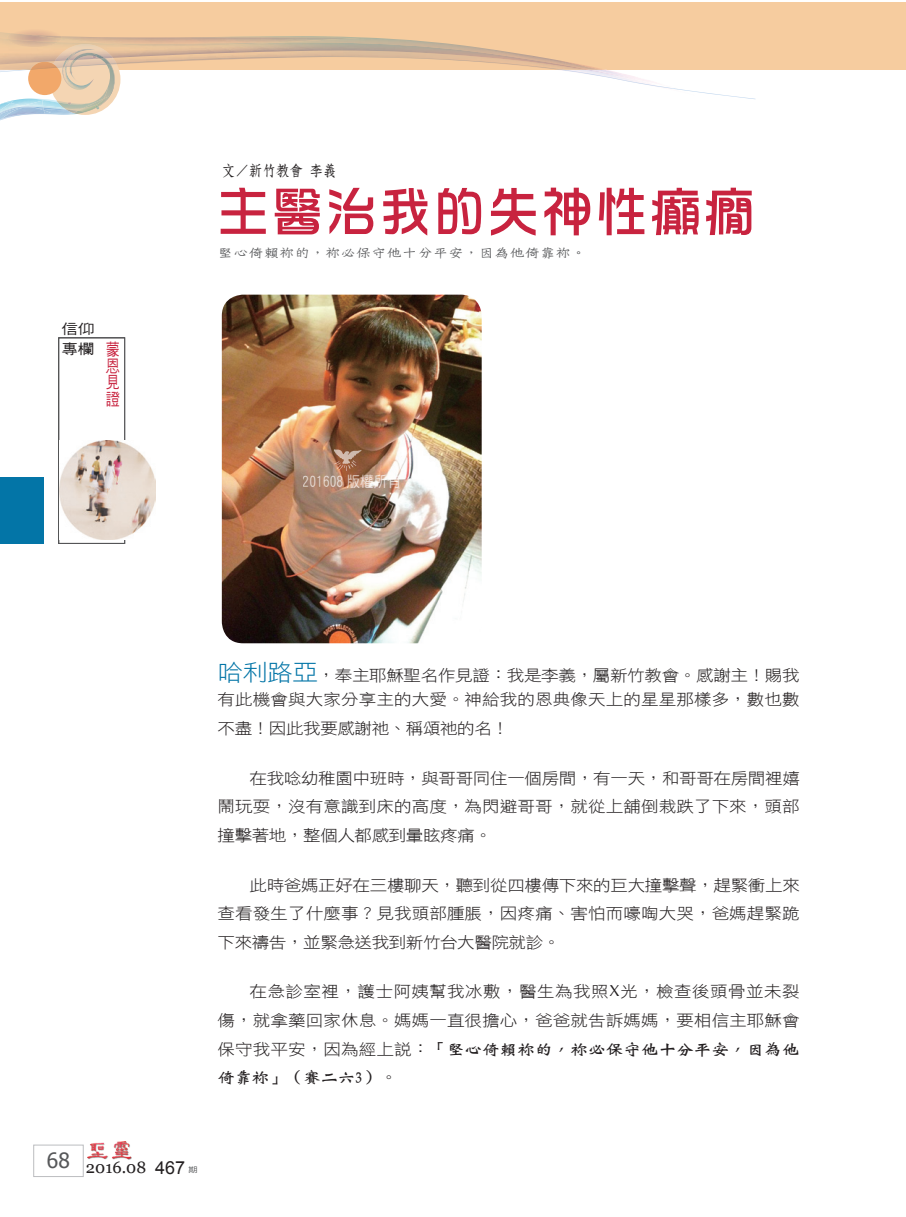
<style>
.page{position:relative;width:906px;height:1217px;background:#fff}
.page>*{position:absolute;margin:0;border:0;box-sizing:border-box;transform-origin:0 0}
.題目{font:54px "DF Hua Zong W5 WIN BF";color:#c8233f}
.t1{font:16.5px "Georgia";color:#231f20}
.t2{font:16.5px/16.5px "DF Hei W5 WIN BF";color:#c8233f;text-align:justify;scale:.85 1}
.t3{font:15.75px/28.5px "DF Hei W3 WIN BF";letter-spacing:.005em;color:#231f20;text-align:justify;scale:1.11 1}
.t4{font:15.75px "DF Hei W3 WIN BF";letter-spacing:-.025em;color:#231f20;scale:1.11 1}
.t5{font:15px "DF Yuan W5 WIN BF";color:#fff;scale:.9 1}
.作者{font:15px "DF Fang Song W6 WIN BF";color:#231f20;scale:.9 1}
.眉批{font:14.1px "DF Tie Xian W3 WIN BF";letter-spacing:-.025em;color:#57585a;scale:1.11 1}
.t6{font:14.1px/19.8px "DF Hei W5 WIN BF";color:#231f20;scale:1.18 1}
.t7{font:7.5px "DF Hei W5 WIN BF";color:#57585a;scale:1.25 1}
.s1{font-size:22.95px;color:#0375a7}
.s2{font-family:"Optima"}
.s3{font-family:"DF Wei Bei W7 WIN BF"}
.s4{font-family:"Arial";font-size:18px}
</style>
<div class="page">
<div style="left:33px;top:1144px;width:50px;height:32px;border:1px solid #bcbdc0"></div>
<img style="left:87px;top:1141px;width:44px;height:17px">
<div style="left:0;top:2px;width:906px;height:68px;background:#f6cc9f"></div>
<img style="left:0;top:38px;width:501px;height:13px">
<img style="left:55px;top:44px;width:58px;height:7px">
<img style="left:75px;top:49px;width:20px;height:2px">
<img style="left:71px;top:50px;width:20px;height:1px">
<img style="left:61px;top:36px;width:302px;height:8px">
<img style="left:106px;top:43px;width:171px;height:4px">
<svg style="left:0;top:51px;width:755px;height:70px"></svg>
<img style="left:7px;top:36px;width:55px;height:6px">
<svg style="left:0;top:31px;width:61px;height:8px"></svg>
<img style="left:8px;top:39px;width:50px;height:8px">
<img style="left:19px;top:33px;width:27px;height:3px">
<div style="left:58px;top:337px;width:67px;height:206px;border:1px solid #57585a"></div>
<img style="left:59px;top:440px;width:97px;height:99px">
<div style="left:0;top:477px;width:43px;height:66px;background:#0375a7"></div>
<img style="left:222px;top:294px;width:260px;height:349px">
<svg style="left:334px;top:449px;width:28px;height:22px"></svg>
<p class="t6" style="left:61px;top:319px;width:29px">信仰專欄</p>
<p class="t2" style="left:106px;top:341px;width:18px">蒙恩見證</p>
<p class="作者" style="left:222px;top:163px;width:129px">文／新竹教會 李義</p>
<p class="題目" style="left:216px;top:184px;width:541px">主醫治我的失神性癲癇</p>
<p class="眉批" style="left:218px;top:245px;width:334px">堅心倚賴祢的，祢必保守他十分平安，因為他倚靠祢。</p>
<p class="t5" style="left:303px;top:474px;width:110px">201608 版權所有</p>
<p class="t3" style="left:218px;top:662px;width:526px;line-height:24.6px"><span class="s1">哈利路亞</span>，奉主耶穌聖名作見證：我是李義，屬新竹教會。感謝主！賜我有此機會與大家分享主的大愛。神給我的恩典像天上的星星那樣多，數也數</p>
<p class="t4" style="left:218px;top:720px;width:264px">不盡！因此我要感謝祂、稱頌祂的名！</p>
<p class="t3" style="left:218px;top:763px;width:526px;text-indent:32px">在我唸幼稚園中班時，與哥哥同住一個房間，有一天，和哥哥在房間裡嬉鬧玩耍，沒有意識到床的高度，為閃避哥哥，就從上舖倒栽跌了下來，頭部撞擊著地，整個人都感到暈眩疼痛。</p>
<p class="t3" style="left:218px;top:870px;width:526px;text-indent:32px">此時爸媽正好在三樓聊天，聽到從四樓傳下來的巨大撞擊聲，趕緊衝上來查看發生了什麼事？見我頭部腫脹，因疼痛、害怕而嚎啕大哭，爸媽趕緊跪下來禱告，並緊急送我到新竹台大醫院就診。</p>
<p class="t3" style="left:218px;top:977px;width:526px;text-indent:32px">在急診室裡，護士阿姨幫我冰敷，醫生為我照<span class="s2">X</span>光，檢查後頭骨並未裂傷，就拿藥回家休息。媽媽一直很擔心，爸爸就告訴媽媽，要相信主耶穌會保守我平安，因為經上說：<span class="s3">「堅心倚賴祢的，祢必保守他十分平安，因為他倚靠祢」（賽二六3）</span>。</p>
<p class="t1" style="left:47px;top:1156px;width:140px"><sup>68</sup> 2016.08 <span class="s4">467</span></p>
<p class="t7" style="left:188px;top:1165px;width:9px">期</p>
</div>
